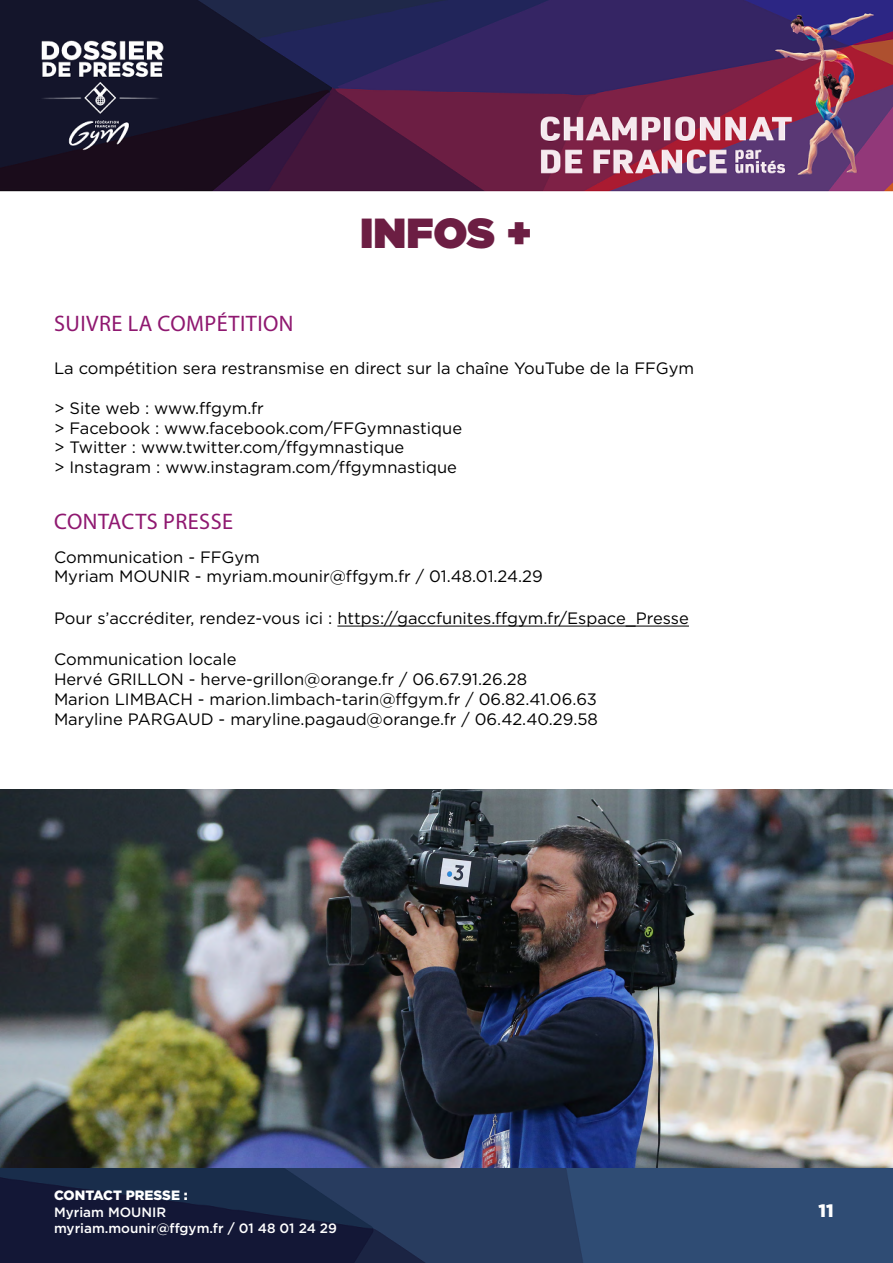
<style>
.page{position:relative;width:893px;height:1263px;background:#fff}
.page>*{position:absolute;margin:0;border:0;box-sizing:border-box;transform-origin:0 0}
.t1{font:900 42px "Gotham HTF";color:#6c1e43}
.t2{font:22.5px "Myriad Pro";letter-spacing:.02em;color:#8f1870}
.t3{font:900 18px "Gotham HTF";color:#fff}
.t4{font:16.5px/19.8px "Gotham HTF";color:#000}
.t5{font:500 13.5px/16.2px "Gotham HTF";color:#fff}
.t6{font:900 13.5px "Gotham HTF";color:#fff}
</style>
<div class="page">
<img style="left:0;top:0;width:893px;height:1263px">
<hr style="left:337px;top:626px;width:352px;height:1px;background:#000">
<img style="left:0;top:789px;width:893px;height:379px">
<h1 class="t1" style="left:360px;top:209px;width:174px">INFOS +</h1>
<h2 class="t2" style="left:54px;top:310px;width:241px">SUIVRE LA COMPÉTITION</h2>
<p class="t4" style="left:54px;top:358px;width:642px">La compétition sera restransmise en direct sur la chaîne YouTube de la FFGym</p>
<p class="t4" style="left:54px;top:398px;width:410px">&gt; Site web : www.ffgym.fr<br>&gt; Facebook : www.facebook.com/FFGymnastique &gt; Twitter : www.twitter.com/ffgymnastique<br>&gt; Instagram : www.instagram.com/ffgymnastique</p>
<h2 class="t2" style="left:54px;top:508px;width:180px">CONTACTS PRESSE</h2>
<p class="t4" style="left:54px;top:547px;width:490px">Communication - FFGym<br>Myriam MOUNIR - myriam.mounir@ffgym.fr / 01.48.01.24.29</p>
<p class="t4" style="left:54px;top:608px;width:636px">Pour s’accréditer, rendez-vous ici : https://gaccfunites.ffgym.fr/Espace_Presse</p>
<p class="t4" style="left:54px;top:649px;width:545px">Communication locale<br>Hervé GRILLON - herve-grillon@orange.fr / 06.67.91.26.28<br>Marion LIMBACH - marion.limbach-tarin@ffgym.fr / 06.82.41.06.63<br>Maryline PARGAUD - maryline.pagaud@orange.fr / 06.42.40.29.58</p>
<p class="t6" style="left:54px;top:1188px;width:135px">CONTACT PRESSE :</p>
<p class="t5" style="left:54px;top:1203px;width:285px">Myriam MOUNIR myriam.mounir@ffgym.fr / 01 48 01 24 29</p>
<p class="t3" style="left:819px;top:1200px;width:17px">11</p>
</div>
